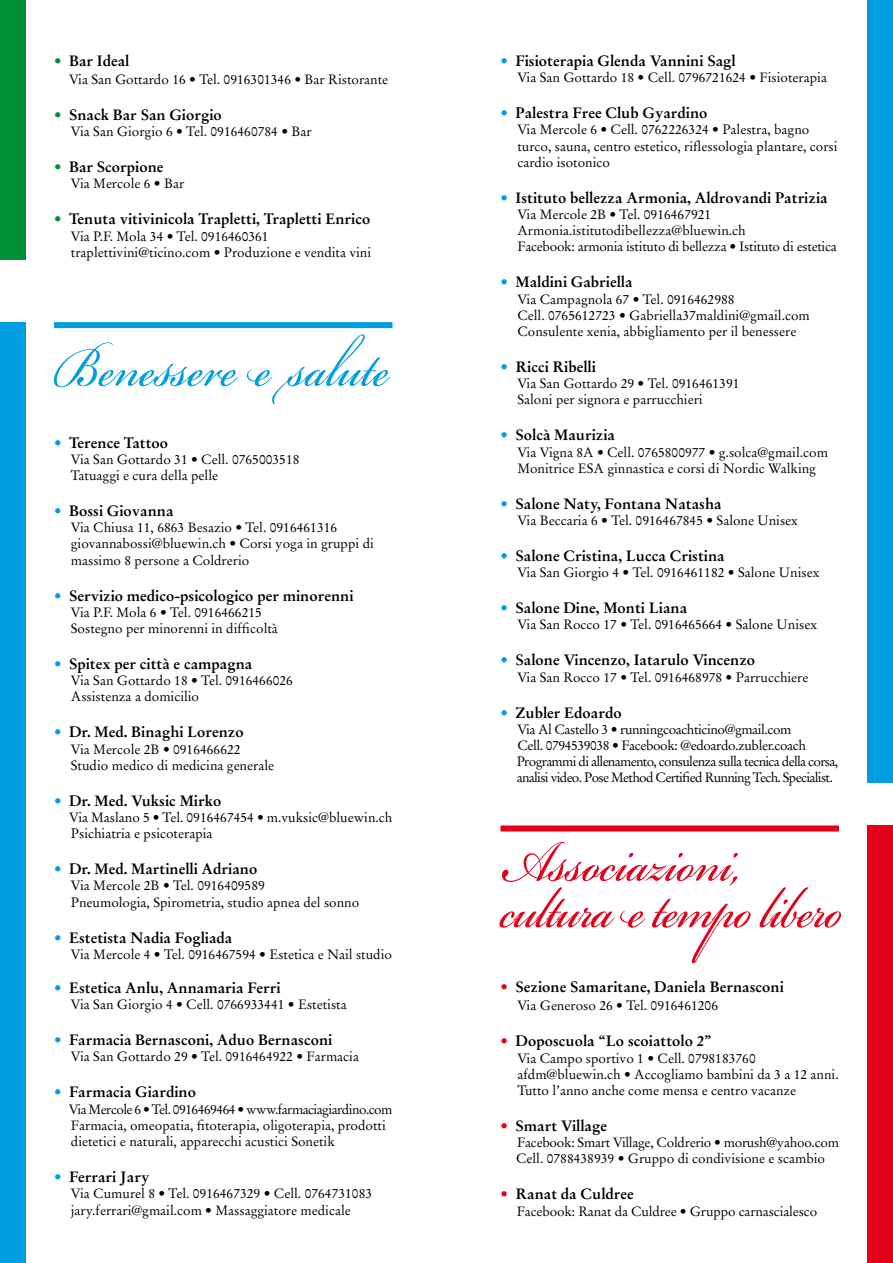
<style>
.page{position:relative;width:893px;height:1263px;background:#fff}
.page>*{position:absolute;margin:0;border:0;box-sizing:border-box;transform-origin:0 0}
.t1{font:90px "Bickham Script Pro";letter-spacing:-.015em;color:#e2001a;scale:.8 1}
.t2{font:90px "Bickham Script Pro";color:#009ee0;scale:.8 1}
.t3{font:90px "Bickham Script Pro";letter-spacing:.01em;color:#e2001a;scale:.8 1}
.t4{font:700 15px "Stempel Garamond";color:#000}
.t5{font:13.5px/16.2px "Stempel Garamond";color:#000}
.t6{font:13.5px/16.2px "Stempel Garamond";letter-spacing:-.05em;color:#000}
.t7{font:13.5px/16.2px "Stempel Garamond";letter-spacing:-.02em;color:#000}
.s1{font-weight:400;color:#009037}
.s2{font-weight:400;color:#009ee0}
.s3{font-weight:400;color:#e2001a}
</style>
<div class="page">
<div style="left:500px;top:825px;width:339px;height:6px;background:#e2001a"></div>
<div style="left:54px;top:322px;width:338px;height:6px;background:#009ee0"></div>
<div style="left:867px;top:825px;width:26px;height:438px;background:#e2001a"></div>
<div style="left:867px;top:0;width:26px;height:782px;background:#009ee0"></div>
<div style="left:0;top:0;width:26px;height:259px;background:#009037"></div>
<div style="left:0;top:322px;width:26px;height:941px;background:#009ee0"></div>
<p class="t4" style="left:54px;top:52px;width:77px"><span class="s1">•</span> Bar Ideal</p>
<p class="t5" style="left:69px;top:71px;width:321px">Via San Gottardo 16 • Tel. 0916301346 • Bar Ristorante</p>
<p class="t4" style="left:54px;top:106px;width:169px"><span class="s1">•</span> Snack Bar San Giorgio</p>
<p class="t5" style="left:71px;top:123px;width:242px">Via San Giorgio 6 • Tel. 0916460784 • Bar</p>
<p class="t4" style="left:54px;top:158px;width:111px"><span class="s1">•</span> Bar Scorpione</p>
<p class="t5" style="left:71px;top:176px;width:115px">Via Mercole 6 • Bar</p>
<p class="t4" style="left:54px;top:210px;width:318px"><span class="s1">•</span> Tenuta vitivinicola Trapletti, Trapletti Enrico</p>
<p class="t5" style="left:71px;top:228px;width:302px">Via P.F. Mola 34 • Tel. 0916460361 traplettivini@ticino.com • Produzione e vendita vini</p>
<h1 class="t2" style="left:54px;top:302px;width:420px">Benessere e salute</h1>
<p class="t4" style="left:54px;top:433px;width:116px"><span class="s2">•</span> Terence Tattoo</p>
<p class="t5" style="left:71px;top:451px;width:230px">Via San Gottardo 31 • Cell. 0765003518<br>Tatuaggi e cura della pelle</p>
<p class="t4" style="left:54px;top:502px;width:121px"><span class="s2">•</span> Bossi Giovanna</p>
<p class="t5" style="left:71px;top:519px;width:305px">Via Chiusa 11, 6863 Besazio • Tel. 0916461316 giovannabossi@bluewin.ch • Corsi yoga in gruppi di massimo 8 persone a Coldrerio</p>
<p class="t4" style="left:54px;top:586px;width:301px"><span class="s2">•</span> Servizio medico-psicologico per minorenni</p>
<p class="t5" style="left:71px;top:604px;width:209px">Via P.F. Mola 6 • Tel. 0916466215<br>Sostegno per minorenni in difficoltà</p>
<p class="t4" style="left:54px;top:655px;width:200px"><span class="s2">•</span> Spitex per città e campagna</p>
<p class="t5" style="left:71px;top:672px;width:224px">Via San Gottardo 18 • Tel. 0916466026<br>Assistenza a domicilio</p>
<p class="t4" style="left:54px;top:723px;width:191px"><span class="s2">•</span> Dr. Med. Binaghi Lorenzo</p>
<p class="t5" style="left:71px;top:741px;width:205px">Via Mercole 2B • 0916466622<br>Studio medico di medicina generale</p>
<p class="t4" style="left:54px;top:791px;width:169px"><span class="s2">•</span> Dr. Med. Vuksic Mirko</p>
<p class="t5" style="left:69px;top:809px;width:325px">Via Maslano 5 • Tel. 0916467454 • m.vuksic@bluewin.ch<br>Psichiatria e psicoterapia</p>
<p class="t4" style="left:54px;top:860px;width:205px"><span class="s2">•</span> Dr. Med. Martinelli Adriano</p>
<p class="t5" style="left:71px;top:878px;width:290px">Via Mercole 2B • Tel. 0916409589<br>Pneumologia, Spirometria, studio apnea del sonno</p>
<p class="t4" style="left:54px;top:928px;width:180px"><span class="s2">•</span> Estetista Nadia Fogliada</p>
<p class="t5" style="left:71px;top:946px;width:323px">Via Mercole 4 • Tel. 0916467594 • Estetica e Nail studio</p>
<p class="t4" style="left:54px;top:979px;width:228px"><span class="s2">•</span> Estetica Anlu, Annamaria Ferri</p>
<p class="t5" style="left:71px;top:996px;width:277px">Via San Giorgio 4 • Cell. 0766933441 • Estetista</p>
<p class="t4" style="left:54px;top:1031px;width:280px"><span class="s2">•</span> Farmacia Bernasconi, Aduo Bernasconi</p>
<p class="t5" style="left:71px;top:1049px;width:290px">Via San Gottardo 29 • Tel. 0916464922 • Farmacia</p>
<p class="t4" style="left:54px;top:1083px;width:144px"><span class="s2">•</span> Farmacia Giardino</p>
<p class="t5" style="left:69px;top:1101px;width:325px">Via Mercole 6 • Tel. 0916469464 • www.farmaciagiardino.com<br>Farmacia, omeopatia, fitoterapia, oligoterapia, prodotti dietetici e naturali, apparecchi acustici Sonetik</p>
<p class="t4" style="left:54px;top:1168px;width:97px"><span class="s2">•</span> Ferrari Jary</p>
<p class="t5" style="left:71px;top:1185px;width:303px">Via Cumurel 8 • Tel. 0916467329 • Cell. 0764731083 jary.ferrari@gmail.com • Massaggiatore medicale</p>
<p class="t4" style="left:500px;top:51px;width:237px"><span class="s2">•</span> Fisioterapia Glenda Vannini Sagl</p>
<p class="t5" style="left:517px;top:69px;width:311px">Via San Gottardo 18 • Cell. 0796721624 • Fisioterapia</p>
<p class="t4" style="left:500px;top:104px;width:209px"><span class="s2">•</span> Palestra Free Club Gyardino</p>
<p class="t5" style="left:517px;top:122px;width:322px">Via Mercole 6 • Cell. 0762226324 • Palestra, bagno turco, sauna, centro estetico, riflessologia plantare, corsi cardio isotonico</p>
<p class="t4" style="left:500px;top:188px;width:329px"><span class="s2">•</span> Istituto bellezza Armonia, Aldrovandi Patrizia</p>
<p class="t5" style="left:517px;top:206px;width:321px">Via Mercole 2B • Tel. 0916467921<br>Armonia.istitutodibellezza@bluewin.ch<br>Facebook: armonia istituto di bellezza • Istituto di estetica</p>
<p class="t4" style="left:500px;top:273px;width:134px"><span class="s2">•</span> Maldini Gabriella</p>
<p class="t5" style="left:517px;top:291px;width:294px">Via Campagnola 67 • Tel. 0916462988<br>Cell. 0765612723 • Gabriella37maldini@gmail.com<br>Consulente xenia, abbigliamento per il benessere</p>
<p class="t4" style="left:500px;top:357px;width:97px"><span class="s2">•</span> Ricci Ribelli</p>
<p class="t5" style="left:517px;top:375px;width:224px">Via San Gottardo 29 • Tel. 0916461391<br>Saloni per signora e parrucchieri</p>
<p class="t4" style="left:500px;top:426px;width:116px"><span class="s2">•</span> Solcà Maurizia</p>
<p class="t5" style="left:517px;top:444px;width:312px">Via Vigna 8A • Cell. 0765800977 • g.solca@gmail.com<br>Monitrice ESA ginnastica e corsi di Nordic Walking</p>
<p class="t4" style="left:500px;top:494px;width:223px"><span class="s2">•</span> Salone Naty, Fontana Natasha</p>
<p class="t5" style="left:517px;top:512px;width:282px">Via Beccaria 6 • Tel. 0916467845 • Salone Unisex</p>
<p class="t4" style="left:500px;top:546px;width:226px"><span class="s2">•</span> Salone Cristina, Lucca Cristina</p>
<p class="t5" style="left:517px;top:564px;width:304px">Via San Giorgio 4 • Tel. 0916461182 • Salone Unisex</p>
<p class="t4" style="left:500px;top:599px;width:188px"><span class="s2">•</span> Salone Dine, Monti Liana</p>
<p class="t5" style="left:517px;top:617px;width:301px">Via San Rocco 17 • Tel. 0916465664 • Salone Unisex</p>
<p class="t4" style="left:500px;top:651px;width:256px"><span class="s2">•</span> Salone Vincenzo, Iatarulo Vincenzo</p>
<p class="t5" style="left:517px;top:669px;width:293px">Via San Rocco 17 • Tel. 0916468978 • Parrucchiere</p>
<p class="t4" style="left:500px;top:703px;width:123px"><span class="s2">•</span> Zubler Edoardo</p>
<p class="t6" style="left:517px;top:721px;width:323px">Via Al Castello 3 • runningcoachticino@gmail.com<br>Cell. 0794539038 • Facebook: @edoardo.zubler.coach Programmi di allenamento, consulenza sulla tecnica della corsa, analisi video. Pose Method Certified Running Tech. Specialist.</p>
<h1 class="t3" style="left:500px;top:797px;width:301px">Associazioni,</h1>
<h1 class="t1" style="left:500px;top:843px;width:429px">cultura e tempo libero</h1>
<p class="t4" style="left:500px;top:978px;width:285px"><span class="s3">•</span> Sezione Samaritane, Daniela Bernasconi</p>
<p class="t5" style="left:517px;top:998px;width:202px">Via Generoso 26 • Tel. 0916461206</p>
<p class="t4" style="left:500px;top:1032px;width:213px"><span class="s3">•</span> Doposcuola “Lo scoiattolo 2”</p>
<p class="t5" style="left:517px;top:1050px;width:323px">Via Campo sportivo 1 • Cell. 0798183760 afdm@bluewin.ch • Accogliamo bambini da 3 a 12 anni.<br>Tutto l’anno anche come mensa e centro vacanze</p>
<p class="t4" style="left:500px;top:1117px;width:108px"><span class="s3">•</span> Smart Village</p>
<p class="t7" style="left:516px;top:1134px;width:324px">Facebook: Smart Village, Coldrerio • morush@yahoo.com<br>Cell. 0788438939 • Gruppo di condivisione e scambio</p>
<p class="t4" style="left:500px;top:1185px;width:135px"><span class="s3">•</span> Ranat da Culdree</p>
<p class="t5" style="left:517px;top:1203px;width:302px">Facebook: Ranat da Culdree • Gruppo carnascialesco</p>
</div>
